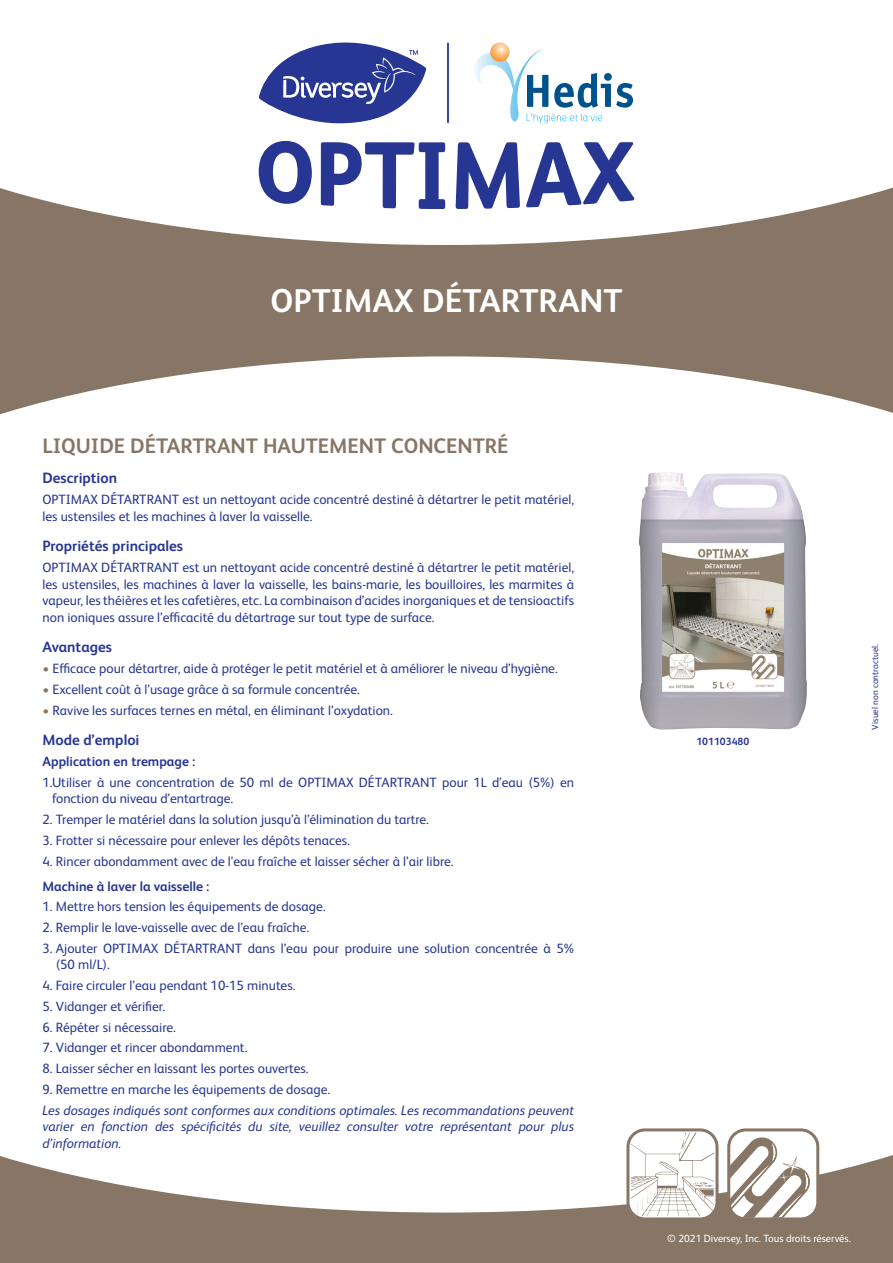
<style>
.page{position:relative;width:893px;height:1263px;background:#fff}
.page>*{position:absolute;margin:0;border:0;box-sizing:border-box;transform-origin:0 0}
.t1{font:700 33px "FS Albert Pro";color:#fff}
.t2{font:700 21px "FS Albert Pro";color:#877665}
.t3{font:700 15px "FS Albert Pro";color:#263692}
.t4{font:13.5px/16.5px "FS Albert Pro";color:#263692}
.t5{font:italic 13.5px/16.5px "FS Albert Pro";color:#263692;text-align:justify}
.t6{font:700 13.5px "FS Albert Pro";color:#263692}
.t7{font:10.5px "FS Albert Pro";color:#fff}
.t8{font:700 10.5px "FS Albert Pro";color:#263692}
.t9{font:9px "FS Albert Pro";color:#263692}
.s1{color:#877665}
</style>
<div class="page">
<svg style="left:0;top:181px;width:893px;height:234px;fill:#877665"></svg>
<svg style="left:0;top:1148px;width:893px;height:115px;fill:#877665"></svg>
<img style="left:639px;top:472px;width:168px;height:257px">
<div style="left:729px;top:1130px;width:89px;height:89px;background:#fff;border-radius:17px"></div>
<svg style="left:729px;top:1136px;width:83px;height:83px"></svg>
<div style="left:727px;top:1128px;width:92px;height:92px;border:3px solid #877665;border-radius:17px"></div>
<svg style="left:631px;top:1133px;width:83px;height:83px"></svg>
<div style="left:626px;top:1128px;width:92px;height:92px;border:3px solid #877665;border-radius:17px"></div>
<hr style="left:447px;top:43px;width:2px;height:79px;background:#263692">
<svg style="left:259px;top:141px;width:53px;height:63px"></svg>
<svg style="left:321px;top:142px;width:124px;height:67px"></svg>
<svg style="left:456px;top:142px;width:64px;height:67px"></svg>
<svg style="left:526px;top:142px;width:108px;height:65px"></svg>
<svg style="left:474px;top:49px;width:159px;height:74px"></svg>
<svg style="left:490px;top:43px;width:20px;height:19px"></svg>
<svg style="left:259px;top:43px;width:167px;height:80px"></svg>
<h1 class="t1" style="left:270px;top:278px;width:354px">OPTIMAX DÉTARTRANT</h1>
<h2 class="t2" style="left:43px;top:430px;width:467px">LIQUIDE DÉTARTRANT HAUTEMENT CONCENTRÉ</h2>
<p class="t3" style="left:43px;top:468px;width:76px">Description</p>
<p class="t4" style="left:43px;top:490px;width:533px">OPTIMAX DÉTARTRANT est un nettoyant acide concentré destiné à détartrer le petit matériel, les ustensiles et les machines à laver la vaisselle.</p>
<p class="t3" style="left:43px;top:536px;width:142px">Propriétés principales</p>
<p class="t4" style="left:43px;top:558px;width:533px;text-align:justify">OPTIMAX DÉTARTRANT est un nettoyant acide concentré destiné à détartrer le petit matériel, les ustensiles, les machines à laver la vaisselle, les bains-marie, les bouilloires, les marmites à vapeur, les théières et les cafetières, etc. La combinaison d’acides inorganiques et de tensioactifs non ioniques assure l’efficacité du détartrage sur tout type de surface.</p>
<p class="t3" style="left:43px;top:637px;width:71px">Avantages</p>
<p class="t4" style="left:43px;top:659px;width:517px"><span class="s1">•</span> Efficace pour détartrer, aide à protéger le petit matériel et à améliorer le niveau d’hygiène.</p>
<p class="t4" style="left:43px;top:680px;width:319px"><span class="s1">•</span> Excellent coût à l’usage grâce à sa formule concentrée.</p>
<p class="t4" style="left:43px;top:701px;width:352px"><span class="s1">•</span> Ravive les surfaces ternes en métal, en éliminant l’oxydation.</p>
<p class="t3" style="left:43px;top:730px;width:99px">Mode d’emploi</p>
<p class="t6" style="left:43px;top:752px;width:154px">Application en trempage :</p>
<p class="t4" style="left:52px;top:773px;width:523px;text-indent:-10px">1.Utiliser à une concentration de 50 ml de OPTIMAX DÉTARTRANT pour 1L d’eau (5%) en fonction du niveau d’entartrage.</p>
<p class="t4" style="left:43px;top:810px;width:388px">2. Tremper le matériel dans la solution jusqu’à l’élimination du tartre.</p>
<p class="t4" style="left:43px;top:831px;width:309px">3. Frotter si nécessaire pour enlever les dépôts tenaces.</p>
<p class="t4" style="left:43px;top:852px;width:413px">4. Rincer abondamment avec de l’eau fraîche et laisser sécher à l’air libre.</p>
<p class="t6" style="left:43px;top:876px;width:168px">Machine à laver la vaisselle :</p>
<p class="t4" style="left:43px;top:897px;width:285px">1. Mettre hors tension les équipements de dosage.</p>
<p class="t4" style="left:43px;top:918px;width:268px">2. Remplir le lave-vaisselle avec de l’eau fraîche.</p>
<p class="t4" style="left:56px;top:939px;width:520px;text-indent:-13px">3. Ajouter OPTIMAX DÉTARTRANT dans l’eau pour produire une solution concentrée à 5% (50 ml/L).</p>
<p class="t4" style="left:43px;top:976px;width:254px">4. Faire circuler l’eau pendant 10-15 minutes.</p>
<p class="t4" style="left:43px;top:997px;width:124px">5. Vidanger et vérifier.</p>
<p class="t4" style="left:43px;top:1018px;width:135px">6. Répéter si nécessaire.</p>
<p class="t4" style="left:43px;top:1038px;width:206px">7. Vidanger et rincer abondamment.</p>
<p class="t4" style="left:43px;top:1059px;width:268px">8. Laisser sécher en laissant les portes ouvertes.</p>
<p class="t4" style="left:43px;top:1080px;width:289px">9. Remettre en marche les équipements de dosage.</p>
<p class="t5" style="left:43px;top:1101px;width:533px">Les dosages indiqués sont conformes aux conditions optimales. Les recommandations peuvent varier en fonction des spécificités du site, veuillez consulter votre représentant pour plus d’information.</p>
<p class="t8" style="left:696px;top:734px;width:55px">101103480</p>
<p class="t9" style="left:869px;top:729px;width:87px;rotate:-90deg">Visuel non contractuel.</p>
<p class="t7" style="left:667px;top:1231px;width:185px">© 2021 Diversey, Inc. Tous droits réservés.</p>
</div>
